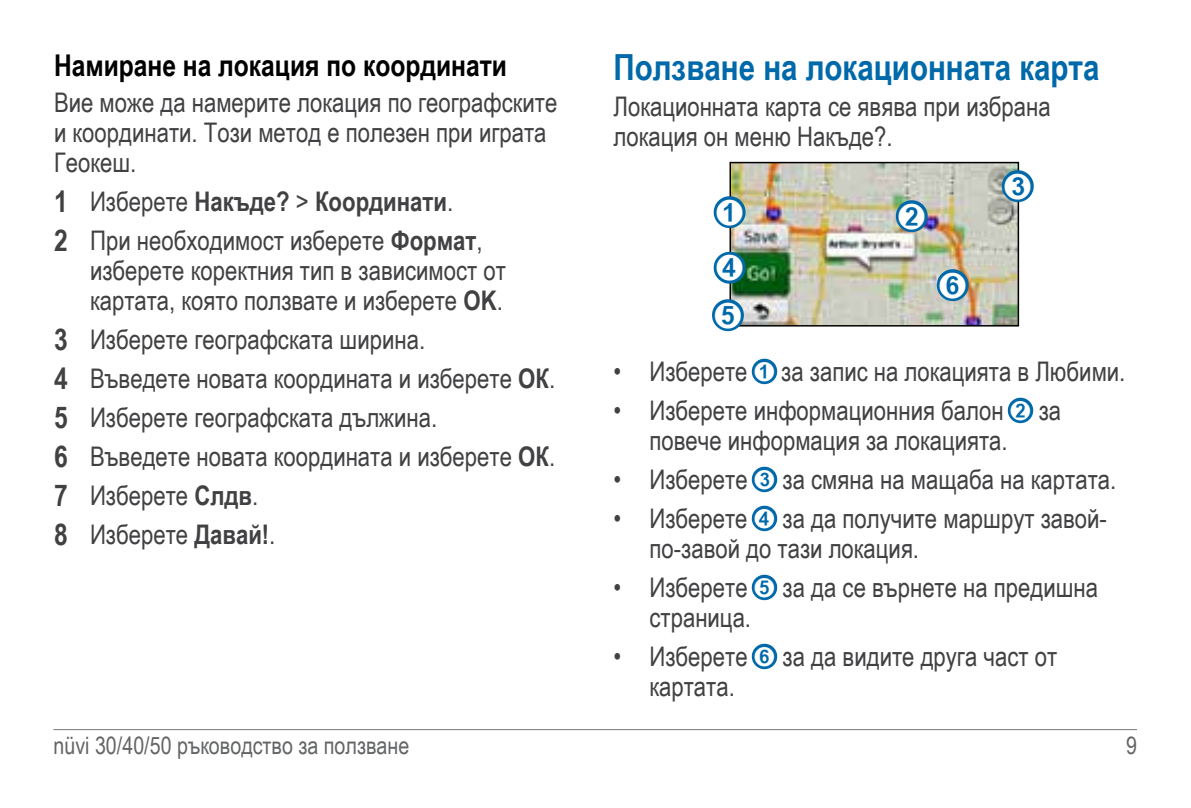
<style>
.page{position:relative;width:1191px;height:808px;background:#fff}
.page>*{position:absolute;margin:0;border:0;box-sizing:border-box;transform-origin:0 0}
.t1{font:700 36px "Arial Narrow";color:#0069aa}
.t2{font:36px "Arial Unicode MS";color:#fff}
.t3{font:700 30px "Arial Narrow";color:#000}
.t4{font:27px/30px "Arial Narrow";color:#414042}
.t5{font:24px "Arial Narrow";color:#636466}
.s1{font-weight:700;font-size:30px}
.s2{font-weight:700}
.s3{font-family:"Arial Unicode MS";color:#fff}
</style>
<div class="page">
<hr style="left:53px;top:729px;width:1084px;height:1px;background:#77787b">
<img style="left:732px;top:165px;width:284px;height:159px">
<div style="left:729px;top:162px;width:290px;height:165px;border:2px solid #000"></div>
<svg style="left:713px;top:248px;width:37px;height:39px"></svg>
<svg style="left:891px;top:196px;width:41px;height:39px;background:#5e92a9"></svg>
<svg style="left:997px;top:166px;width:37px;height:39px"></svg>
<svg style="left:713px;top:192px;width:37px;height:39px"></svg>
<svg style="left:932px;top:265px;width:41px;height:39px;background:#6994a8"></svg>
<svg style="left:712px;top:295px;width:36px;height:37px"></svg>
<svg style="left:751px;top:358px;width:27px;height:27px"></svg>
<svg style="left:1007px;top:397px;width:27px;height:27px"></svg>
<svg style="left:751px;top:466px;width:27px;height:27px"></svg>
<svg style="left:751px;top:505px;width:27px;height:27px"></svg>
<svg style="left:751px;top:574px;width:27px;height:27px"></svg>
<svg style="left:751px;top:643px;width:27px;height:27px"></svg>
<p class="t3" style="left:54px;top:43px;width:454px">Намиране на локация по координати</p>
<p class="t4" style="left:54px;top:86px;width:505px">Вие може да намерите локация по географските и координати. Този метод е полезен при играта<br>Геокеш.</p>
<p class="t4" style="left:54px;top:181px;width:430px;line-height:39px"><span class="s1">1</span> Изберете <span class="s2">Накъде?</span> &gt; <span class="s2">Координати</span>.<br><span class="s1">2</span> При необходимост изберете <span class="s2">Формат</span>,</p>
<p class="t4" style="left:90px;top:254px;width:417px">изберете коректния тип в зависимост от картата, която ползвате и изберете <span class="s2">OK</span>.</p>
<p class="t4" style="left:54px;top:319px;width:502px;line-height:39px"><span class="s1">3</span> Изберете географската ширина.<br><span class="s1">4</span> Въведете новата координата и изберете <span class="s2">ОК</span>.<br><span class="s1">5</span> Изберете географската дължина.<br><span class="s1">6</span> Въведете новата координата и изберете <span class="s2">ОК</span>.<br><span class="s1">7</span> Изберете <span class="s2">Слдв</span>.<br><span class="s1">8</span> Изберете <span class="s2">Давай!</span>.</p>
<h1 class="t1" style="left:613px;top:40px;width:487px">Ползване на локационната карта</h1>
<p class="t4" style="left:613px;top:91px;width:439px">Локационната карта се явява при избрана локация он меню Накъде?.</p>
<h1 class="t2" style="left:715px;top:186px;width:30px">➊</h1>
<h1 class="t2" style="left:715px;top:241px;width:30px">➍</h1>
<h1 class="t2" style="left:897px;top:190px;width:30px">➋</h1>
<h1 class="t2" style="left:938px;top:259px;width:30px">➏</h1>
<h1 class="t2" style="left:1003px;top:160px;width:30px">➌</h1>
<h1 class="t2" style="left:714px;top:289px;width:30px">➎</h1>
<p class="t4" style="left:613px;top:355px;width:513px">• Изберете <span class="s3">➊</span> за запис на локацията в Любими.</p>
<p class="t4" style="left:649px;top:394px;width:413px;text-indent:-36px">• Изберете информационния балон <span class="s3">➋</span> за повече информация за локацията.</p>
<p class="t4" style="left:613px;top:463px;width:504px">• Изберете <span class="s3">➌</span> за смяна на мащаба на картата.</p>
<p class="t4" style="left:649px;top:502px;width:459px;text-indent:-36px">• Изберете <span class="s3">➍</span> за да получите маршрут завой&shy;по-завой до тази локация.</p>
<p class="t4" style="left:649px;top:571px;width:450px;text-indent:-36px">• Изберете <span class="s3">➎</span> за да се върнете на предишна страница.</p>
<p class="t4" style="left:649px;top:640px;width:409px;text-indent:-36px">• Изберете <span class="s3">➏</span> за да видите друга част от картата.</p>
<p class="t5" style="left:53px;top:728px;width:357px">nüvi 30/40/50 ръководство за ползване</p>
<p class="t5" style="left:1126px;top:728px;width:12px">9</p>
</div>
